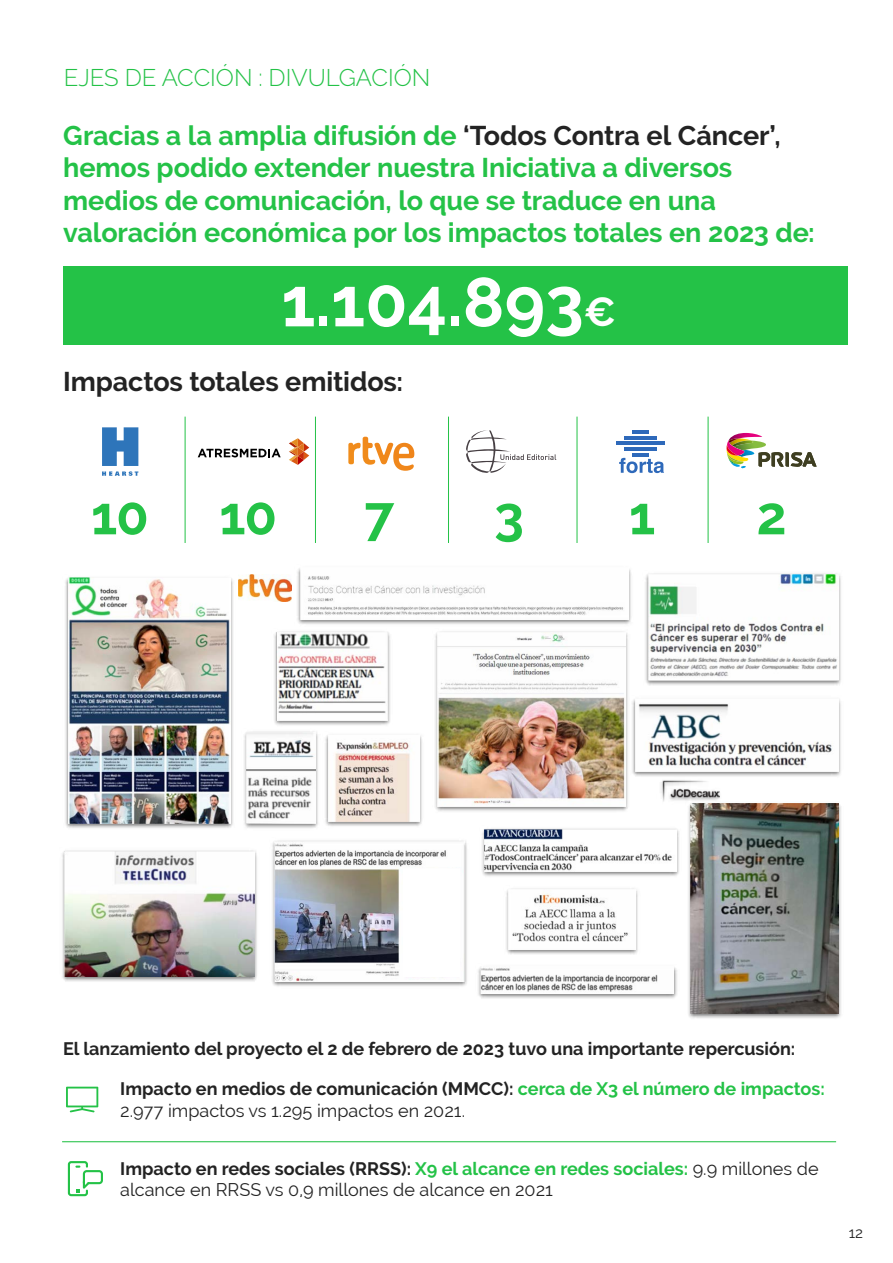
<style>
.page{position:relative;width:893px;height:1263px;background:#fff}
.page>*{position:absolute;margin:0;border:0;box-sizing:border-box;transform-origin:0 0}
.t1{font:700 69.15px "Raleway";color:#fff}
.t2{font:700 53.4px "Raleway";color:#24c247}
.t3{font:700 27px/32.4px "Raleway";letter-spacing:-.005em;color:#24c247}
.t4{font:700 27px "Raleway";letter-spacing:-.005em;color:#232323}
.t5{font:300 24px "Raleway";color:#24c247}
.t6{font:700 18px/21.6px "Raleway";color:#232323}
.t7{font:18px/21.6px "Raleway";color:#232323}
.t8{font:15px "Raleway";color:#232323}
.s1{color:#232323}
.s2{font-size:40.35px}
.s3{color:#24c247}
.s4{font-weight:400}
.s5{font-weight:700}
.s6{font-weight:700;color:#24c247}
</style>
<div class="page">
<img style="left:435px;top:631px;width:193px;height:180px">
<img style="left:438px;top:632px;width:187px;height:174px">
<img style="left:65px;top:577px;width:168px;height:251px">
<img style="left:68px;top:578px;width:162px;height:246px">
<img style="left:62px;top:850px;width:195px;height:132px">
<img style="left:64px;top:851px;width:190px;height:125px">
<img style="left:274px;top:631px;width:116px;height:94px">
<img style="left:277px;top:632px;width:110px;height:88px">
<img style="left:478px;top:967px;width:199px;height:32px">
<img style="left:481px;top:967px;width:193px;height:27px">
<img style="left:632px;top:699px;width:209px;height:78px">
<img style="left:635px;top:699px;width:203px;height:73px">
<img style="left:645px;top:573px;width:196px;height:113px">
<img style="left:648px;top:575px;width:190px;height:106px">
<img style="left:244px;top:731px;width:74px;height:97px">
<img style="left:246px;top:732px;width:70px;height:92px">
<img style="left:325px;top:735px;width:97px;height:91px">
<img style="left:328px;top:735px;width:92px;height:86px">
<img style="left:688px;top:803px;width:153px;height:215px">
<img style="left:690px;top:804px;width:148px;height:209px">
<img style="left:657px;top:776px;width:67px;height:33px">
<img style="left:662px;top:780px;width:57px;height:22px">
<img style="left:272px;top:840px;width:195px;height:146px">
<img style="left:274px;top:841px;width:190px;height:140px">
<img style="left:506px;top:888px;width:132px;height:67px">
<img style="left:509px;top:889px;width:126px;height:60px">
<img style="left:482px;top:828px;width:197px;height:48px">
<img style="left:484px;top:829px;width:192px;height:43px">
<div style="left:403px;top:869px;width:57px;height:107px;background:#fff"></div>
<img style="left:297px;top:568px;width:334px;height:56px">
<img style="left:300px;top:568px;width:328px;height:51px">
<img style="left:239px;top:575px;width:52px;height:27px">
<div style="left:63px;top:266px;width:785px;height:79px;background:#24c247"></div>
<svg style="left:466px;top:430px;width:90px;height:43px"></svg>
<svg style="left:726px;top:432px;width:91px;height:37px"></svg>
<hr style="left:632px;top:430px;width:16px;height:4px;background:#2e69ba">
<hr style="left:624px;top:436px;width:32px;height:4px;background:#2e69ba">
<hr style="left:616px;top:441px;width:48px;height:4px;background:#2e69ba">
<hr style="left:624px;top:447px;width:32px;height:4px;background:#2e69ba">
<hr style="left:632px;top:453px;width:16px;height:4px;background:#2e69ba">
<svg style="left:619px;top:458px;width:45px;height:15px"></svg>
<svg style="left:348px;top:437px;width:66px;height:34px"></svg>
<svg style="left:198px;top:449px;width:83px;height:8px"></svg>
<svg style="left:289px;top:438px;width:20px;height:27px"></svg>
<svg style="left:102px;top:427px;width:36px;height:49px"></svg>
<hr style="left:185px;top:417px;width:1px;height:126px;background:#24c247">
<hr style="left:315px;top:417px;width:1px;height:126px;background:#24c247">
<hr style="left:448px;top:417px;width:1px;height:126px;background:#24c247">
<hr style="left:577px;top:417px;width:1px;height:126px;background:#24c247">
<hr style="left:708px;top:417px;width:1px;height:126px;background:#24c247">
<hr style="left:62px;top:1141px;width:774px;height:1px;background:#24c247">
<svg style="left:67px;top:1161px;width:36px;height:36px"></svg>
<svg style="left:66px;top:1087px;width:32px;height:25px"></svg>
<p class="t5" style="left:64px;top:64px;width:368px">EJES DE ACCIÓN : DIVULGACIÓN</p>
<p class="t3" style="left:63px;top:119px;width:753px">Gracias a la amplia difusión de <span class="s1">‘Todos Contra el Cáncer’, </span>hemos podido extender nuestra Iniciativa a diversos medios de comunicación, lo que se traduce en una valoración económica por los impactos totales en 2023 de:</p>
<h1 class="t1" style="left:281px;top:262px;width:336px">1.104.893<span class="s2">€</span></h1>
<p class="t4" style="left:63px;top:367px;width:341px">Impactos totales emitidos:</p>
<h2 class="t2" style="left:91px;top:485px;width:59px">10</h2>
<h2 class="t2" style="left:219px;top:485px;width:59px">10</h2>
<h2 class="t2" style="left:364px;top:485px;width:31px">7</h2>
<h2 class="t2" style="left:494px;top:485px;width:31px">3</h2>
<h2 class="t2" style="left:629px;top:485px;width:28px">1</h2>
<h2 class="t2" style="left:756px;top:485px;width:32px">2</h2>
<p class="t6" style="left:63px;top:1038px;width:734px">El lanzamiento del proyecto el 2 de febrero de 2023 tuvo una importante repercusión:</p>
<p class="t6" style="left:120px;top:1078px;width:706px">Impacto en medios de comunicación (MMCC): <span class="s3">cerca de X3 el número de impactos:<br></span><span class="s4">2.977 impactos vs 1.295 impactos en 2021.</span></p>
<p class="t7" style="left:120px;top:1157px;width:700px"><span class="s5">Impacto en redes sociales (RRSS):</span> <span class="s6">X9 el alcance en redes sociales:</span> 9.9 millones de alcance en RRSS vs 0,9 millones de alcance en 2021</p>
<p class="t8" style="left:849px;top:1224px;width:16px">12</p>
</div>
